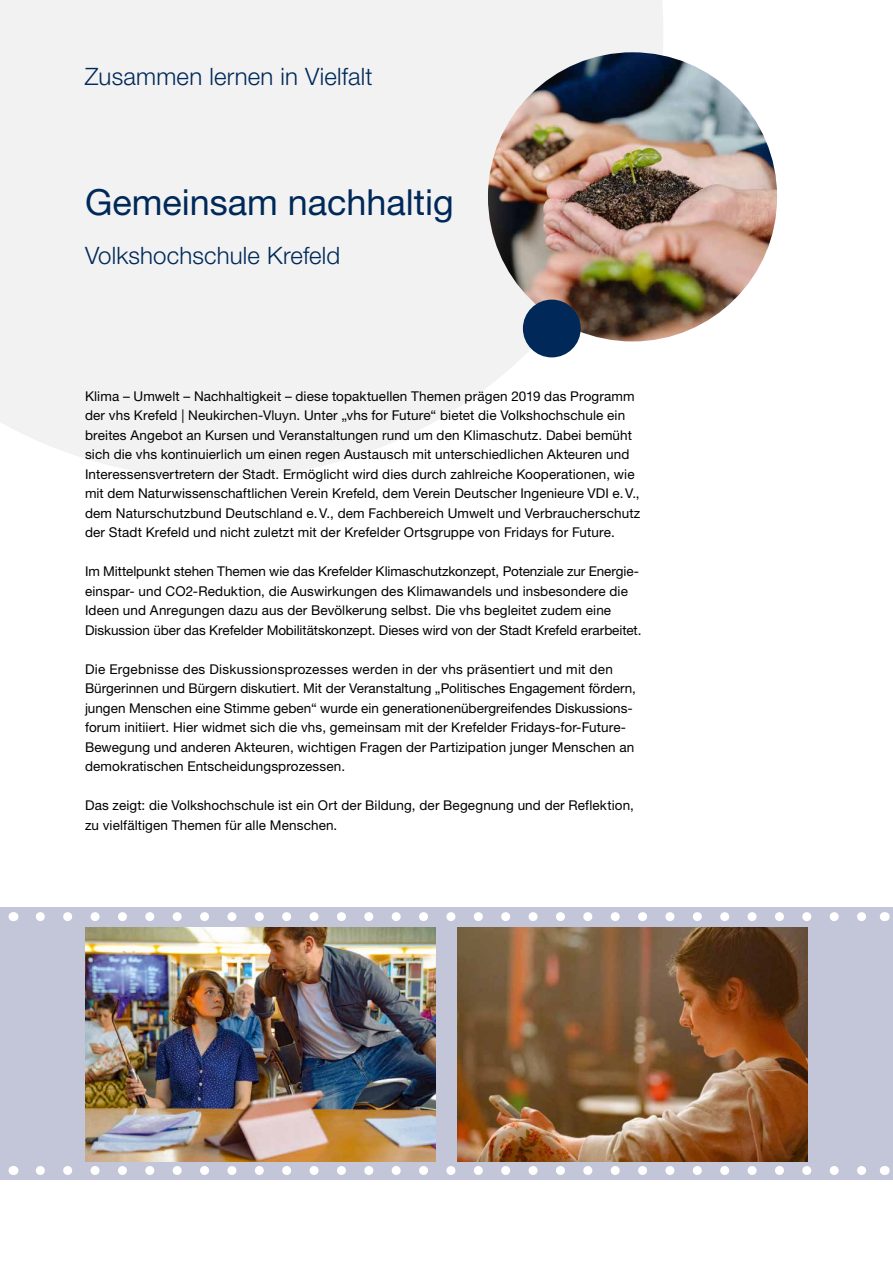
<style>
.page{position:relative;width:893px;height:1263px;background:#fff}
.page>*{position:absolute;margin:0;border:0;box-sizing:border-box;transform-origin:0 0}
.t1{font:36px "Helvetica Neue LT Std";color:#002959}
.t2{font:300 24px "Helvetica Neue LT Std";letter-spacing:.01em;color:#002959}
.t3{font:13.5px/19.5px "Helvetica Neue LT Std";letter-spacing:.01em;color:#000}
</style>
<div class="page">
<svg style="left:0;top:0;width:663px;height:478px;fill:#f2f2f2"></svg>
<div style="left:0;top:907px;width:893px;height:273px;background:#c3c6d9"></div>
<svg style="left:40px;top:912px;width:826px;height:9px"></svg>
<svg style="left:40px;top:1166px;width:826px;height:9px"></svg>
<img style="left:457px;top:927px;width:351px;height:234px">
<img style="left:85px;top:927px;width:351px;height:234px">
<img style="left:488px;top:52px;width:289px;height:289px;border-radius:145px">
<div style="left:523px;top:300px;width:58px;height:57px;background:#002959;border-radius:50%"></div>
<h2 class="t2" style="left:85px;top:62px;width:289px">Zusammen lernen in Vielfalt</h2>
<h1 class="t1" style="left:85px;top:180px;width:370px">Gemeinsam nachhaltig</h1>
<h2 class="t2" style="left:85px;top:241px;width:257px">Volkshochschule Krefeld</h2>
<p class="t3" style="left:85px;top:386px;width:557px">Klima – Umwelt – Nachhaltigkeit – diese topaktuellen Themen prägen 2019 das Programm der vhs Krefeld | Neukirchen-Vluyn. Unter „vhs for Future“ bietet die Volkshochschule ein breites Angebot an Kursen und Veranstaltungen rund um den Klimaschutz. Dabei bemüht sich die vhs kontinuierlich um einen regen Austausch mit unterschiedlichen Akteuren und Interessensvertretern der Stadt. Ermöglicht wird dies durch zahlreiche Kooperationen, wie mit dem Naturwissenschaftlichen Verein Krefeld, dem Verein Deutscher Ingenieure VDI e.V., dem Naturschutzbund Deutschland e.V., dem Fachbereich Umwelt und Verbraucherschutz der Stadt Krefeld und nicht zuletzt mit der Krefelder Ortsgruppe von Fridays for Future.</p>
<p class="t3" style="left:85px;top:561px;width:558px">Im Mittelpunkt stehen Themen wie das Krefelder Klimaschutzkonzept, Potenziale zur Energie&shy;einspar- und CO2-Reduktion, die Auswirkungen des Klimawandels und insbesondere die Ideen und Anregungen dazu aus der Bevölkerung selbst. Die vhs begleitet zudem eine Diskussion über das Krefelder Mobilitätskonzept. Dieses wird von der Stadt Krefeld erarbeitet.</p>
<p class="t3" style="left:85px;top:659px;width:552px">Die Ergebnisse des Diskussionsprozesses werden in der vhs präsentiert und mit den Bürgerinnen und Bürgern diskutiert. Mit der Veranstaltung „Politisches Engagement fördern, jungen Menschen eine Stimme geben“ wurde ein generationenübergreifendes Diskussions&shy;forum initiiert. Hier widmet sich die vhs, gemeinsam mit der Krefelder Fridays-for-Future-Bewegung und anderen Akteuren, wichtigen Fragen der Partizipation junger Menschen an demokratischen Entscheidungsprozessen.</p>
<p class="t3" style="left:85px;top:795px;width:550px">Das zeigt: die Volkshochschule ist ein Ort der Bildung, der Begegnung und der Reflektion, zu vielfältigen Themen für alle Menschen.</p>
</div>
